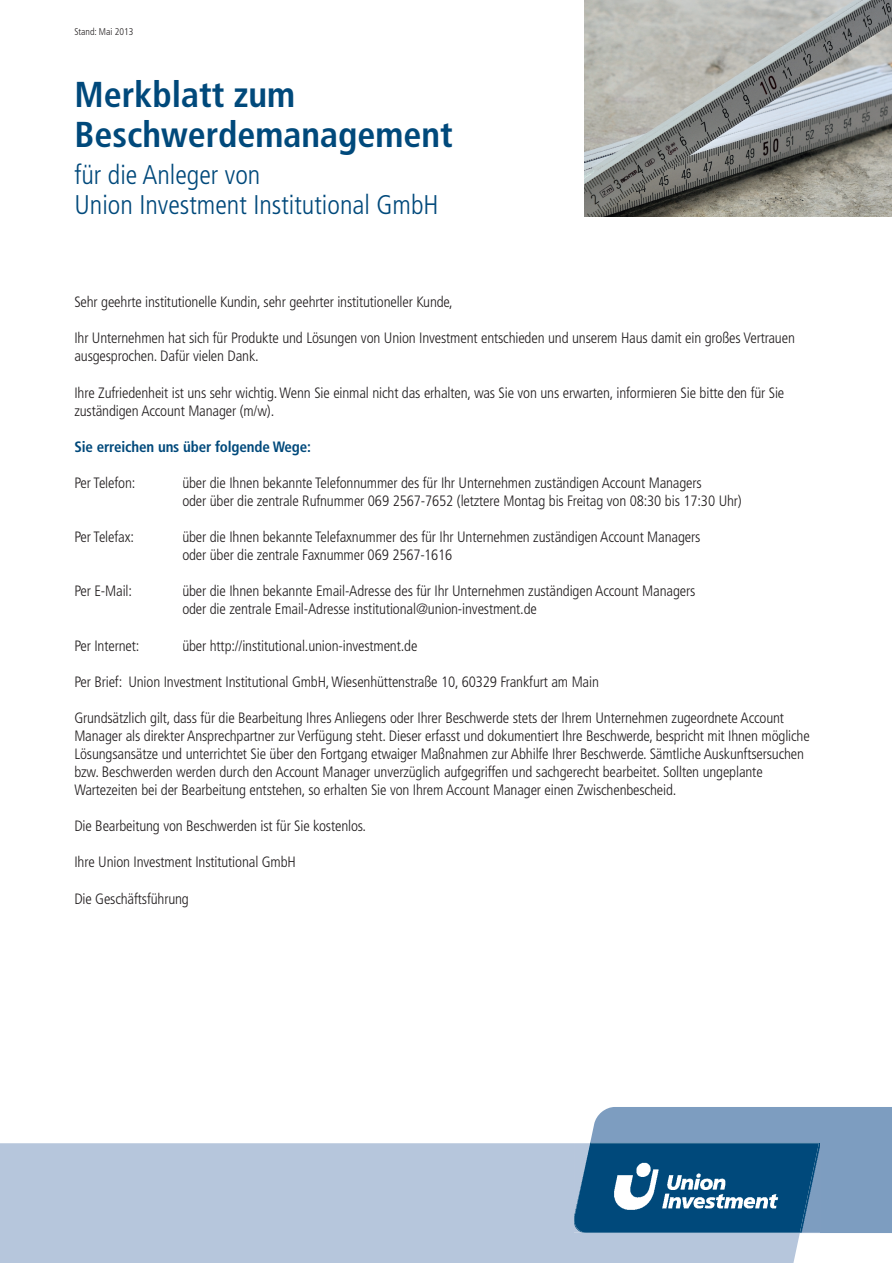
<style>
.page{position:relative;width:892px;height:1263px;background:#fff}
.page>*{position:absolute;margin:0;border:0;box-sizing:border-box;transform-origin:0 0}
.t1{font:700 condensed 36px/39.8px "Frutiger LT Std";color:#00497b}
.t2{font:300 condensed 27px/29.7px "Frutiger LT Std";color:#00497b}
.t3{font:300 condensed 15px/18px "Frutiger LT Std";letter-spacing:-.01em;color:#231f20}
.t4{font:700 condensed 15px "Frutiger LT Std";letter-spacing:-.01em;color:#00497b}
.t5{font:300 condensed 9.75px "Frutiger LT Std";color:#231f20}
</style>
<div class="page">
<div style="left:0;top:1143px;width:800px;height:119px;background:#b6c6dc"></div>
<img style="left:585px;top:0;width:307px;height:217px">
<div style="left:574px;top:1107px;width:318px;height:126px;background:#7d9dc0"></div>
<img style="left:574px;top:1143px;width:245px;height:89px">
<p class="t5" style="left:74px;top:28px;width:61px">Stand: Mai 2013</p>
<h1 class="t1" style="left:74px;top:77px;width:380px">Merkblatt zum<br>Beschwerdemanagement</h1>
<h2 class="t2" style="left:74px;top:162px;width:366px">für die Anleger von<br>Union Investment Institutional GmbH</h2>
<p class="t3" style="left:74px;top:294px;width:380px">Sehr geehrte institutionelle Kundin, sehr geehrter institutioneller Kunde,</p>
<p class="t3" style="left:74px;top:330px;width:722px">Ihr Unternehmen hat sich für Produkte und Lösungen von Union Investment entschieden und unserem Haus damit ein großes Vertrauen ausgesprochen. Dafür vielen Dank.</p>
<p class="t3" style="left:74px;top:384px;width:711px">Ihre Zufriedenheit ist uns sehr wichtig.Wenn Sie einmal nicht das erhalten, was Sie von uns erwarten, informieren Sie bitte den für Sie zuständigen Account Manager (m/w).</p>
<p class="t4" style="left:74px;top:440px;width:238px">Sie erreichen uns über folgende Wege:</p>
<p class="t3" style="left:74px;top:475px;width:63px">Per Telefon:</p>
<p class="t3" style="left:182px;top:475px;width:561px">über die Ihnen bekannte Telefonnummer des für Ihr Unternehmen zuständigen Account Managers<br>oder über die zentrale Rufnummer 069 2567-7652 (letztere Montag bis Freitag von 08:30 bis 17:30 Uhr)</p>
<p class="t3" style="left:74px;top:529px;width:61px">Per Telefax:</p>
<p class="t3" style="left:182px;top:529px;width:519px">über die Ihnen bekannte Telefaxnummer des für Ihr Unternehmen zuständigen Account Managers oder über die zentrale Faxnummer 069 2567-1616</p>
<p class="t3" style="left:74px;top:583px;width:59px">Per E-Mail:</p>
<p class="t3" style="left:182px;top:583px;width:514px">über die Ihnen bekannte Email-Adresse des für Ihr Unternehmen zuständigen Account Managers oder die zentrale Email-Adresse institutional@union-investment.de</p>
<p class="t3" style="left:74px;top:637px;width:67px">Per Internet:</p>
<p class="t3" style="left:182px;top:637px;width:237px">über http://institutional.union-investment.de</p>
<p class="t3" style="left:74px;top:673px;width:526px">Per Brief: Union Investment Institutional GmbH,Wiesenhüttenstraße 10, 60329 Frankfurt am Main</p>
<p class="t3" style="left:74px;top:709px;width:737px">Grundsätzlich gilt, dass für die Bearbeitung Ihres Anliegens oder Ihrer Beschwerde stets der Ihrem Unternehmen zugeordnete Account Manager als direkter Ansprechpartner zur Verfügung steht. Dieser erfasst und dokumentiert Ihre Beschwerde, bespricht mit Ihnen mögliche Lösungsansätze und unterrichtet Sie über den Fortgang etwaiger Maßnahmen zur Abhilfe Ihrer Beschwerde. Sämtliche Auskunftsersuchen bzw. Beschwerden werden durch den Account Manager unverzüglich aufgegriffen und sachgerecht bearbeitet. Sollten ungeplante Wartezeiten bei der Bearbeitung entstehen, so erhalten Sie von Ihrem Account Manager einen Zwischenbescheid.</p>
<p class="t3" style="left:74px;top:818px;width:293px">Die Bearbeitung von Beschwerden ist für Sie kostenlos.</p>
<p class="t3" style="left:74px;top:854px;width:223px">Ihre Union Investment Institutional GmbH</p>
<p class="t3" style="left:74px;top:890px;width:116px">Die Geschäftsführung</p>
</div>
